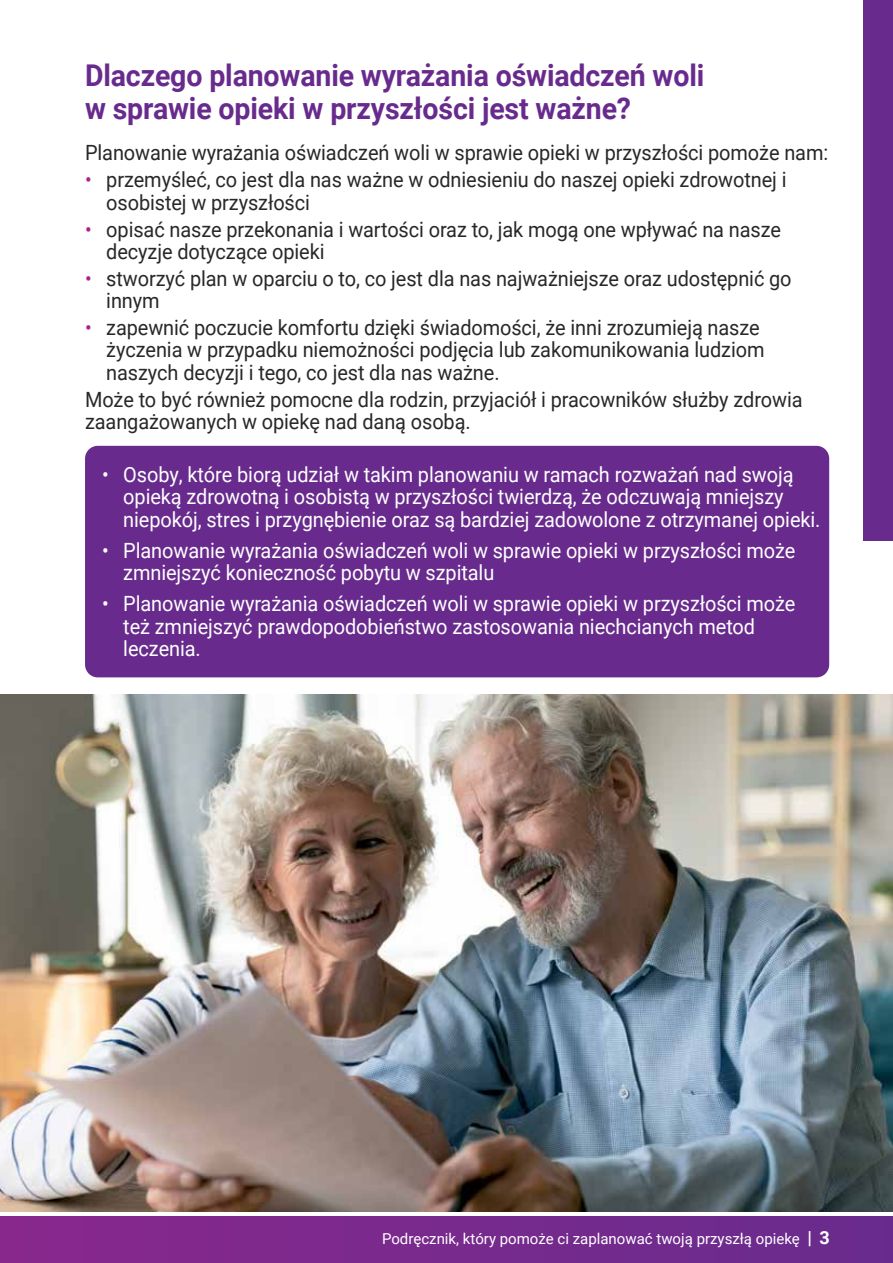
<style>
.page{position:relative;width:893px;height:1263px;background:#fff}
.page>*{position:absolute;margin:0;border:0;box-sizing:border-box;transform-origin:0 0}
.t1{font:700 30px/33px "Roboto";letter-spacing:-.005em;color:#682b8d;scale:.95 1}
.t2{font:21px/22.5px "Roboto";letter-spacing:-.005em;color:#292829;scale:.95 1}
.t3{font:21px/22.5px "Roboto";letter-spacing:-.005em;color:#fff;scale:.95 1}
.t4{font:15px "Roboto";color:#fff}
.s1{color:#aa218e}
.s2{font-weight:700;font-size:18px}
</style>
<div class="page">
<div style="left:0;top:1216px;width:893px;height:47px;background:linear-gradient(to right,#89288d,#682b8d)"></div>
<div style="left:85px;top:446px;width:744px;height:231px;background:#682b8d;border-radius:13px"></div>
<img style="left:0;top:694px;width:893px;height:518px">
<div style="left:863px;top:0;width:30px;height:540px;background:#682b8d"></div>
<h1 class="t1" style="left:85px;top:58px;width:653px">Dlaczego planowanie wyrażania oświadczeń woli w sprawie opieki w przyszłości jest ważne?</h1>
<p class="t2" style="left:85px;top:141px;width:784px">Planowanie wyrażania oświadczeń woli w sprawie opieki w przyszłości pomoże nam:</p>
<p class="t2" style="left:106px;top:168px;width:718px;text-indent:-21px"><span class="s1">•</span> przemyśleć, co jest dla nas ważne w odniesieniu do naszej opieki zdrowotnej i osobistej w przyszłości</p>
<p class="t2" style="left:106px;top:217px;width:712px;text-indent:-21px"><span class="s1">•</span> opisać nasze przekonania i wartości oraz to, jak mogą one wpływać na nasze decyzje dotyczące opieki</p>
<p class="t2" style="left:106px;top:266px;width:723px;text-indent:-21px"><span class="s1">•</span> stworzyć plan w oparciu o to, co jest dla nas najważniejsze oraz udostępnić go innym</p>
<p class="t2" style="left:106px;top:315px;width:694px;text-indent:-21px"><span class="s1">•</span> zapewnić poczucie komfortu dzięki świadomości, że inni zrozumieją nasze życzenia w przypadku niemożności podjęcia lub zakomunikowania ludziom naszych decyzji i tego, co jest dla nas ważne.</p>
<p class="t2" style="left:85px;top:387px;width:757px">Może to być również pomocne dla rodzin, przyjaciół i pracowników służby zdrowia zaangażowanych w opiekę nad daną osobą.</p>
<p class="t3" style="left:123px;top:462px;width:735px;text-indent:-21px">• Osoby, które biorą udział w takim planowaniu w ramach rozważań nad swoją opieką zdrowotną i osobistą w przyszłości twierdzą, że odczuwają mniejszy niepokój, stres i przygnębienie oraz są bardziej zadowolone z otrzymanej opieki.</p>
<p class="t3" style="left:123px;top:538px;width:709px;text-indent:-21px">• Planowanie wyrażania oświadczeń woli w sprawie opieki w przyszłości może zmniejszyć konieczność pobytu w szpitalu</p>
<p class="t3" style="left:123px;top:592px;width:709px;text-indent:-21px">• Planowanie wyrażania oświadczeń woli w sprawie opieki w przyszłości może też zmniejszyć prawdopodobieństwo zastosowania niechcianych metod leczenia.</p>
<p class="t4" style="left:382px;top:1228px;width:449px">Podręcznik, który pomoże ci zaplanować twoją przyszłą opiekę <span class="s2">| 3</span></p>
</div>
